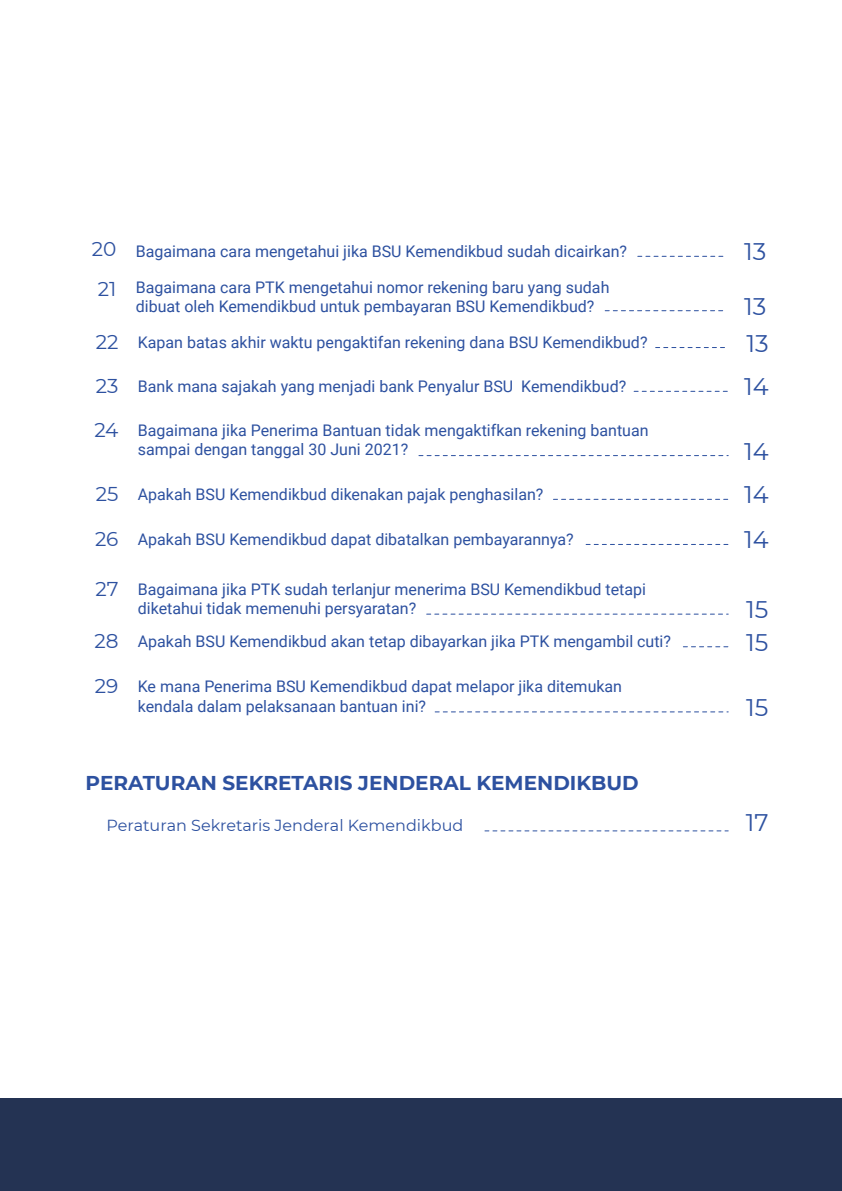
<style>
.page{position:relative;width:842px;height:1191px;background:#fff}
.page>*{position:absolute;margin:0;border:0;box-sizing:border-box;transform-origin:0 0}
.t1{font:24px "Montserrat";color:#2d51a0}
.t2{font:700 20px "Montserrat";color:#2d51a0}
.t3{font:16px/19.2px "Roboto";color:#2d51a0}
.t4{font:16px "Montserrat";color:#2d51a0}
.s1{font-family:"Montserrat";font-size:20px}
</style>
<div class="page">
<svg style="left:485px;top:830px;width:243px;height:1px"></svg>
<svg style="left:638px;top:256px;width:86px;height:1px"></svg>
<svg style="left:605px;top:310px;width:119px;height:1px"></svg>
<svg style="left:656px;top:347px;width:69px;height:1px"></svg>
<svg style="left:634px;top:391px;width:94px;height:1px"></svg>
<svg style="left:419px;top:455px;width:309px;height:1px"></svg>
<svg style="left:553px;top:499px;width:175px;height:1px"></svg>
<svg style="left:586px;top:544px;width:142px;height:1px"></svg>
<svg style="left:427px;top:613px;width:301px;height:1px"></svg>
<svg style="left:683px;top:646px;width:45px;height:1px"></svg>
<svg style="left:435px;top:711px;width:293px;height:1px"></svg>
<div style="left:0;top:1098px;width:842px;height:93px;background:#243353"></div>
<p class="t3" style="left:92px;top:241px;width:537px"><span class="s1">20</span> Bagaimana cara mengetahui jika BSU Kemendikbud sudah dicairkan?</p>
<h1 class="t1" style="left:744px;top:235px;width:24px">13</h1>
<h1 class="t1" style="left:744px;top:290px;width:24px">13</h1>
<p class="t3" style="left:136px;top:277px;width:475px;text-indent:-38px"><span class="s1">21</span> Bagaimana cara PTK mengetahui nomor rekening baru yang sudah dibuat oleh Kemendikbud untuk pembayaran BSU Kemendikbud?</p>
<p class="t3" style="left:96px;top:332px;width:553px"><span class="s1">22</span> Kapan batas akhir waktu pengaktifan rekening dana BSU Kemendikbud?</p>
<h1 class="t1" style="left:746px;top:326px;width:24px">13</h1>
<p class="t3" style="left:96px;top:376px;width:532px"><span class="s1">23</span> Bank mana sajakah yang menjadi bank Penyalur BSU Kemendikbud?</p>
<h1 class="t1" style="left:744px;top:370px;width:26px">14</h1>
<p class="t3" style="left:138px;top:420px;width:512px;text-indent:-43px"><span class="s1">24</span> Bagaimana jika Penerima Bantuan tidak mengaktifkan rekening bantuan sampai dengan tanggal 30 Juni 2021?</p>
<p class="t3" style="left:96px;top:484px;width:449px"><span class="s1">25</span> Apakah BSU Kemendikbud dikenakan pajak penghasilan?</p>
<h1 class="t1" style="left:744px;top:478px;width:26px">14</h1>
<p class="t3" style="left:95px;top:529px;width:480px"><span class="s1">26</span> Apakah BSU Kemendikbud dapat dibatalkan pembayarannya?</p>
<h1 class="t1" style="left:744px;top:523px;width:26px">14</h1>
<h1 class="t1" style="left:744px;top:434px;width:26px">14</h1>
<p class="t3" style="left:138px;top:578px;width:510px;text-indent:-42px"><span class="s1">27</span> Bagaimana jika PTK sudah terlanjur menerima BSU Kemendikbud tetapi diketahui tidak memenuhi persyaratan?</p>
<p class="t3" style="left:94px;top:631px;width:578px"><span class="s1">28</span> Apakah BSU Kemendikbud akan tetap dibayarkan jika PTK mengambil cuti?</p>
<h1 class="t1" style="left:746px;top:625px;width:24px">15</h1>
<h1 class="t1" style="left:746px;top:593px;width:24px">15</h1>
<p class="t3" style="left:138px;top:676px;width:486px;text-indent:-43px"><span class="s1">29</span> Ke mana Penerima BSU Kemendikbud dapat melapor jika ditemukan kendala dalam pelaksanaan bantuan ini?</p>
<h1 class="t1" style="left:746px;top:691px;width:24px">15</h1>
<p class="t2" style="left:86px;top:768px;width:555px">PERATURAN SEKRETARIS JENDERAL KEMENDIKBUD</p>
<p class="t4" style="left:106px;top:814px;width:358px">Peraturan Sekretaris Jenderal Kemendikbud</p>
<h1 class="t1" style="left:746px;top:806px;width:24px">17</h1>
</div>
